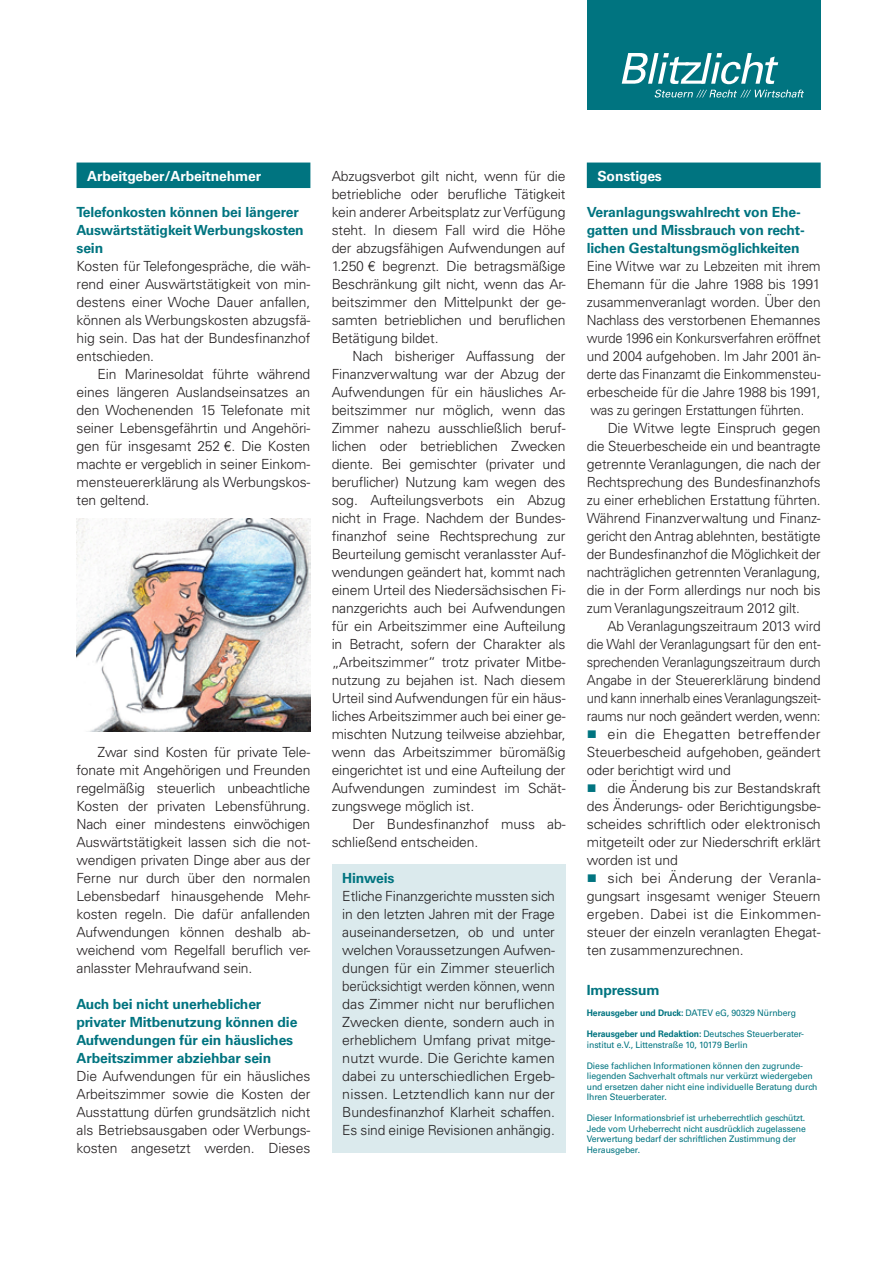
<style>
.page{position:relative;width:893px;height:1263px;background:#fff}
.page>*{position:absolute;margin:0;border:0;box-sizing:border-box;transform-origin:0 0}
.t1{font:300 13.95px/18px "Univers LT Std";letter-spacing:-.01em;color:#231f20;text-align:justify}
.t2{font:300 13.95px/18px "Univers LT Std";letter-spacing:-.01em;color:#231f20;text-align:justify;scale:.95 1}
.t3{font:700 13.95px/18px "Univers LT Std";letter-spacing:-.01em;color:#007480}
.t4{font:300 13.95px "Univers LT Std";letter-spacing:-.01em;color:#231f20;scale:.93 1}
.t5{font:700 13.95px "Univers LT Std";letter-spacing:-.01em;color:#fff}
.t6{font:300 13.95px "Univers LT Std";letter-spacing:.01em;color:#231f20}
.t7{font:300 13.95px "Univers LT Std";letter-spacing:.02em;color:#231f20;scale:1.04 1}
.t8{font:300 13.95px "Univers LT Std";letter-spacing:.01em;color:#231f20;scale:1.04 1}
.t9{font:9px/10.5px "Univers LT Std";letter-spacing:-.01em;color:#007480;scale:.96 1}
.s1{font-weight:700}
</style>
<div class="page">
<div style="left:587px;top:0;width:234px;height:110px;background:#007480"></div>
<svg style="left:622px;top:53px;width:156px;height:31px"></svg>
<svg style="left:655px;top:90px;width:149px;height:8px"></svg>
<div style="left:332px;top:864px;width:234px;height:289px;background:#dbeaed"></div>
<div style="left:587px;top:163px;width:234px;height:25px;background:#007480"></div>
<div style="left:77px;top:163px;width:233px;height:25px;background:#007480"></div>
<img style="left:77px;top:519px;width:234px;height:213px">
<p class="t5" style="left:87px;top:167px;width:176px">Arbeitgeber/Arbeitnehmer</p>
<p class="t3" style="left:77px;top:203px;width:229px">Telefonkosten können bei längerer<br>Auswärtstätigkeit Werbungskosten sein</p>
<p class="t1" style="left:77px;top:257px;width:235px">Kosten für Telefongespräche, die wäh&shy;rend einer Auswärtstätigkeit von min&shy;destens einer Woche Dauer anfallen, können als Werbungskosten abzugsfä&shy;hig sein. Das hat der Bundesfinanzhof entschieden.</p>
<p class="t1" style="left:77px;top:365px;width:235px;text-indent:21px">Ein Marinesoldat führte während eines längeren Auslandseinsatzes an den Wochenenden 15 Telefonate mit seiner Lebensgefährtin und Angehöri&shy;gen für insgesamt 252 €. Die Kosten machte er vergeblich in seiner Einkom&shy;mensteuererklärung als Werbungskos&shy;ten geltend.</p>
<p class="t1" style="left:77px;top:743px;width:235px;text-indent:21px">Zwar sind Kosten für private Tele&shy;fonate mit Angehörigen und Freunden regelmäßig steuerlich unbeachtliche Kosten der privaten Lebensführung.<br>Nach einer mindestens einwöchigen Auswärtstätigkeit lassen sich die not&shy;wendigen privaten Dinge aber aus der Ferne nur durch über den normalen Lebensbedarf hinausgehende Mehr&shy;kosten regeln. Die dafür anfallenden Aufwendungen können deshalb ab&shy;weichend vom Regelfall beruflich ver&shy;anlasster Mehraufwand sein.</p>
<p class="t3" style="left:77px;top:995px;width:222px">Auch bei nicht unerheblicher privater Mitbenutzung können die<br>Aufwendungen für ein häusliches<br>Arbeitszimmer abziehbar sein</p>
<p class="t1" style="left:77px;top:1067px;width:235px">Die Aufwendungen für ein häusliches Arbeitszimmer sowie die Kosten der Ausstattung dürfen grundsätzlich nicht als Betriebsausgaben oder Werbungs&shy;kosten angesetzt werden. Dieses</p>
<p class="t1" style="left:332px;top:167px;width:235px">Abzugsverbot gilt nicht, wenn für die betriebliche oder berufliche Tätigkeit kein anderer Arbeitsplatz zur Verfügung steht. In diesem Fall wird die Höhe der abzugsfähigen Aufwendungen auf 1.250 € begrenzt. Die betragsmäßige Beschränkung gilt nicht, wenn das Ar&shy;beitszimmer den Mittelpunkt der ge&shy;samten betrieblichen und beruflichen Betätigung bildet.</p>
<p class="t1" style="left:332px;top:347px;width:235px;text-indent:21px">Nach bisheriger Auffassung der Finanzverwaltung war der Abzug der Aufwendungen für ein häusliches Ar&shy;beitszimmer nur möglich, wenn das Zimmer nahezu ausschließlich beruf&shy;lichen oder betrieblichen Zwecken diente. Bei gemischter (privater und beruflicher) Nutzung kam wegen des sog. Aufteilungsverbots ein Abzug nicht in Frage. Nachdem der Bundes&shy;finanzhof seine Rechtsprechung zur Beurteilung gemischt veranlasster Auf&shy;wendungen geändert hat, kommt nach einem Urteil des Niedersächsischen Fi&shy;nanzgerichts auch bei Aufwendungen für ein Arbeitszimmer eine Aufteilung in Betracht, sofern der Charakter als „Arbeitszimmer“ trotz privater Mitbe&shy;nutzung zu bejahen ist. Nach diesem Urteil sind Aufwendungen für ein häus&shy;liches Arbeitszimmer auch bei einer ge&shy;mischten Nutzung teilweise abziehbar, wenn das Arbeitszimmer büromäßig eingerichtet ist und eine Aufteilung der Aufwendungen zumindest im Schät&shy;zungswege möglich ist.</p>
<p class="t1" style="left:332px;top:814px;width:235px;text-indent:21px">Der Bundesfinanzhof muss ab&shy;schließend entscheiden.</p>
<p class="t3" style="left:342px;top:869px;width:54px">Hinweis</p>
<p class="t1" style="left:342px;top:887px;width:214px">Etliche Finanzgerichte mussten sich in den letzten Jahren mit der Frage auseinandersetzen, ob und unter welchen Voraussetzungen Aufwen&shy;dungen für ein Zimmer steuerlich berücksichtigt werden können, wenn das Zimmer nicht nur beruflichen Zwecken diente, sondern auch in erheblichem Umfang privat mitge&shy;nutzt wurde. Die Gerichte kamen dabei zu unterschiedlichen Ergeb&shy;nissen. Letztendlich kann nur der Bundesfinanzhof Klarheit schaffen.<br>Es sind einige Revisionen anhängig.</p>
<p class="t5" style="left:597px;top:167px;width:66px">Sonstiges</p>
<p class="t3" style="left:587px;top:203px;width:220px">Veranlagungswahlrecht von Ehe&shy;gatten und Missbrauch von recht&shy;lichen Gestaltungsmöglichkeiten</p>
<p class="t2" style="left:587px;top:257px;width:248px">Eine Witwe war zu Lebzeiten mit ihrem Ehemann für die Jahre 1988 bis 1991 zusammenveranlagt worden. Über den Nachlass des verstorbenen Ehemannes wurde 1996 ein Konkursverfahren eröffnet und 2004 aufgehoben. Im Jahr 2001 än&shy;derte das Finanzamt die Einkommensteu&shy;erbescheide für die Jahre 1988 bis 1991, was zu geringen Erstattungen führten.</p>
<p class="t1" style="left:587px;top:419px;width:235px;text-indent:21px">Die Witwe legte Einspruch gegen die Steuerbescheide ein und beantragte getrennte Veranlagungen, die nach der Rechtsprechung des Bundesfinanzhofs zu einer erheblichen Erstattung führten.<br>Während Finanzverwaltung und Finanz&shy;gericht den Antrag ablehnten, bestätigte der Bundesfinanzhof die Möglichkeit der nachträglichen getrennten Veranlagung, die in der Form allerdings nur noch bis zum Veranlagungszeitraum 2012 gilt.</p>
<p class="t1" style="left:608px;top:617px;width:215px">Ab Veranlagungszeitraum 2013 wird</p>
<p class="t4" style="left:587px;top:635px;width:253px">die Wahl der Veranlagungsart für den ent-</p>
<p class="t4" style="left:587px;top:653px;width:253px">sprechenden Veranlagungszeitraum durch</p>
<p class="t1" style="left:587px;top:671px;width:235px">Angabe in der Steuererklärung bindend</p>
<p class="t4" style="left:587px;top:689px;width:253px">und kann innerhalb eines Veranlagungszeit-</p>
<p class="t1" style="left:587px;top:707px;width:235px">raums nur noch geändert werden, wenn:</p>
<p class="t7" style="left:608px;top:725px;width:206px">ein die Ehegatten betreffender</p>
<p class="t1" style="left:587px;top:743px;width:235px">Steuerbescheid aufgehoben, geändert</p>
<p class="t1" style="left:587px;top:761px;width:146px">oder berichtigt wird und</p>
<p class="t1" style="left:608px;top:779px;width:215px">die Änderung bis zur Bestandskraft</p>
<p class="t1" style="left:587px;top:797px;width:235px">des Änderungs- oder Berichtigungsbe-</p>
<p class="t1" style="left:587px;top:815px;width:235px">scheides schriftlich oder elektronisch</p>
<p class="t1" style="left:587px;top:833px;width:235px">mitgeteilt oder zur Niederschrift erklärt</p>
<p class="t1" style="left:587px;top:851px;width:92px">worden ist und</p>
<p class="t8" style="left:608px;top:869px;width:206px">sich bei Änderung der Veranla-</p>
<p class="t1" style="left:587px;top:887px;width:235px">gungsart insgesamt weniger Steuern</p>
<p class="t6" style="left:587px;top:905px;width:235px">ergeben. Dabei ist die Einkommen-</p>
<p class="t1" style="left:587px;top:923px;width:235px">steuer der einzeln veranlagten Ehegat-</p>
<p class="t1" style="left:587px;top:941px;width:158px">ten zusammenzurechnen.</p>
<p class="t3" style="left:587px;top:981px;width:74px">Impressum</p>
<p class="t9" style="left:587px;top:1008px;width:219px"><span class="s1">Herausgeber und Druck:</span> DATEV eG, 90329 Nürnberg</p>
<p class="t9" style="left:587px;top:1029px;width:228px"><span class="s1">Herausgeber und Redaktion:</span> Deutsches Steuerberater&shy;institut e.V., Littenstraße 10, 10179 Berlin</p>
<p class="t9" style="left:587px;top:1060px;width:242px">Diese fachlichen Informationen können den zugrunde&shy;liegenden Sachverhalt oftmals nur verkürzt wiedergeben und ersetzen daher nicht eine individuelle Beratung durch Ihren Steuerberater.</p>
<p class="t9" style="left:587px;top:1113px;width:230px">Dieser Informationsbrief ist urheberrechtlich geschützt.<br>Jede vom Urheberrecht nicht ausdrücklich zugelassene Verwertung bedarf der schriftlichen Zustimmung der Herausgeber.</p>
</div>
